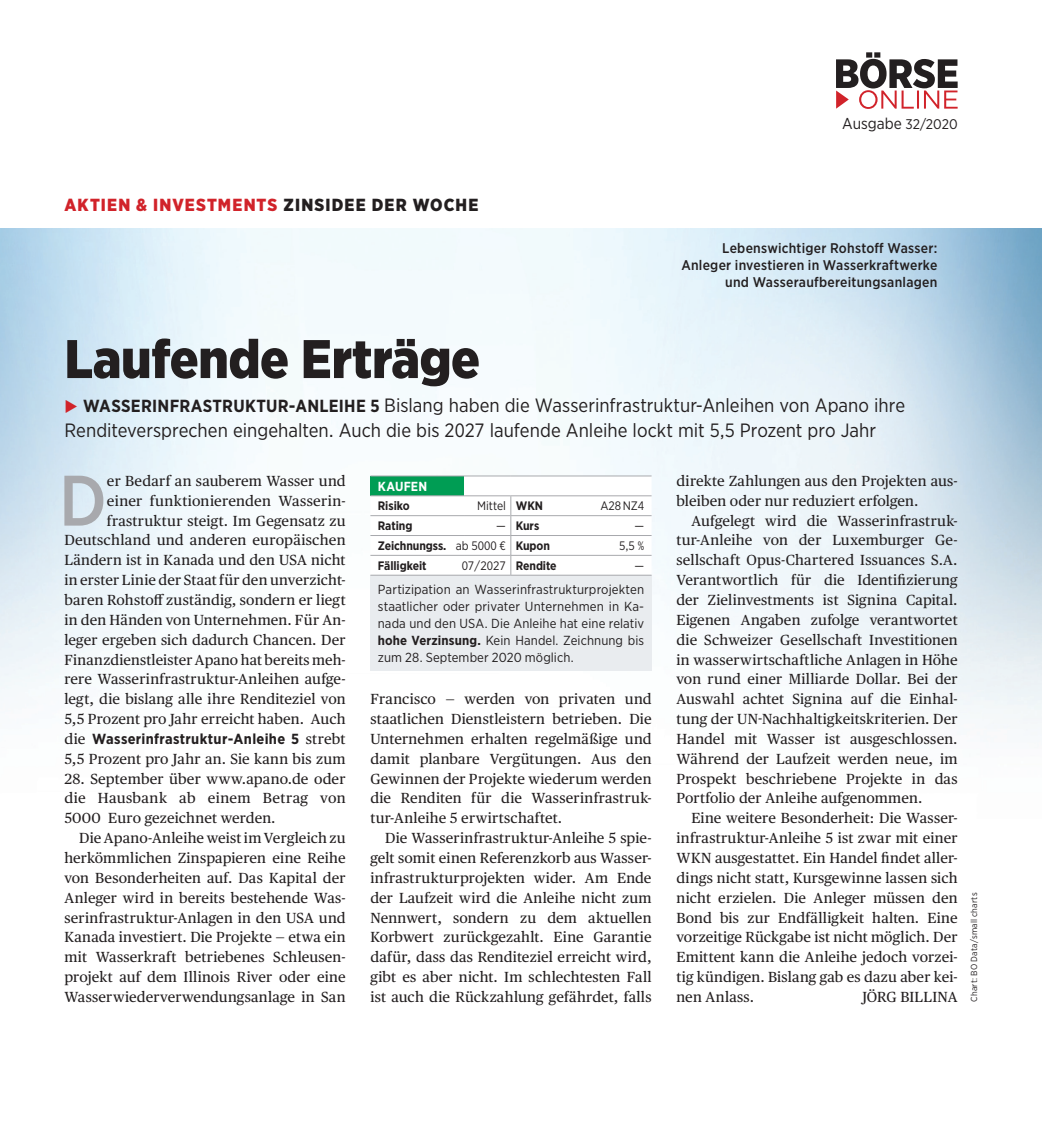
<style>
.page{position:relative;width:1042px;height:1141px;background:#fff}
.page>*{position:absolute;margin:0;border:0;box-sizing:border-box;transform-origin:0 0}
._000_Grundtext_Initi{font:500 71.23px "Gotham Narrow";color:#a8a9ad}
._000_Head_black_31{font:900 54.25px "Gotham Narrow";letter-spacing:-.005em;color:#231f20}
._000_Vorspann_11{font:19.25px/24.5px "Gotham Narrow";color:#231f20}
._000_Rubrik_li{font:900 17.5px "Gotham Narrow";letter-spacing:.065em;color:#d1232a}
.t1{font:15.75px "Gotham Narrow";color:#231f20}
._000_Grundtext_LT{font:14.7px/19.8px "Publico Text";letter-spacing:.01em;color:#231f20;text-align:justify}
._000_Grundtext_Initi-2{font:14.7px/19.8px "Publico Text";letter-spacing:.01em;color:#231f20;text-align:right}
._000_Bildunterschrif{font:500 14px/17.2px "Gotham Narrow";letter-spacing:.02em;color:#231f20;text-align:right}
._000_bewertung_Text{font:13.12px/17.2px "Gotham Narrow";letter-spacing:.005em;color:#231f20;text-align:justify}
._000_TAB_Empfehlung{font:700 13.12px "Gotham Narrow";letter-spacing:.02em;color:#fff}
._000_Chartkasten_7{font:700 12.25px "Gotham Narrow";letter-spacing:-.005em;color:#231f20}
._000_Chartkasten_7-2{font:12.25px "Gotham Narrow";letter-spacing:-.005em;color:#231f20}
._000_BILDNACHWEIS{font:8.75px "Gotham Narrow";letter-spacing:.025em;color:#231f20}
.s1{font-size:14px}
.s2{color:#231f20}
.s3{color:#d1232a}
.s4{font-weight:700;font-size:17.5px}
.s5{font-family:"Gotham Narrow";font-weight:700}
.s6{font-weight:400}
.s7{font-weight:700}
</style>
<div class="page">
<svg style="left:836px;top:52px;width:121px;height:57px"></svg>
<div style="left:370px;top:575px;width:281px;height:96px;background:#e9ecef"></div>
<hr style="left:370px;top:575px;width:94px;height:1px;background:#a8a9ad">
<hr style="left:464px;top:575px;width:47px;height:1px;background:#a8a9ad">
<hr style="left:511px;top:575px;width:140px;height:1px;background:#a8a9ad">
<svg style="left:370px;top:476px;width:281px;height:99px"></svg>
<hr style="left:464px;top:476px;width:47px;height:1px;background:#a8a9ad">
<hr style="left:511px;top:476px;width:140px;height:1px;background:#a8a9ad">
<p class="t1" style="left:842px;top:114px;width:117px">Ausgabe <span class="s1">32/2020</span></p>
<p class="_000_Rubrik_li" style="left:64px;top:193px;width:415px">AKTIEN &amp; INVESTMENTS <span class="s2">ZINSIDEE DER WOCHE</span></p>
<p class="_000_Bildunterschrif" style="left:722px;top:239px;width:217px">Lebenswichtiger Rohstoff Wasser:</p>
<p class="_000_Bildunterschrif" style="left:681px;top:257px;width:257px">Anleger investieren in Wasserkraftwerke und Wasseraufbereitungsanlagen</p>
<p class="_000_Head_black_31" style="left:64px;top:323px;width:417px">Laufende Erträge</p>
<p class="_000_Vorspann_11" style="left:64px;top:393px;width:842px"><span class="s3">◆</span> <span class="s4">WASSERINFRASTRUKTUR-ANLEIHE 5</span> Bislang haben die Wasserinfrastruktur-Anleihen von Apano ihre<br>Renditeversprechen eingehalten. Auch die bis 2027 laufende Anleihe lockt mit 5,5 Prozent pro Jahr</p>
<p class="_000_Grundtext_Initi" style="left:59px;top:455px;width:49px">D</p>
<p class="_000_Grundtext_Initi-2" style="left:64px;top:470px;width:283px">er Bedarf an sauberem Wasser und<br>einer funktionierenden Wasserin&shy;frastruktur steigt. Im Gegensatz zu Deutschland und anderen europäischen Ländern ist in Kanada und den USA nicht in erster Linie der Staat für den unverzicht&shy;baren Rohstoff zuständig, sondern er liegt in den Händen von Unternehmen. Für An&shy;leger ergeben sich dadurch Chancen. Der Finanzdienstleister Apano hat bereits meh&shy;rere Wasserinfrastruktur-Anleihen aufge&shy;legt, die bislang alle ihre Renditeziel von 5,5 Prozent pro Jahr erreicht haben. Auch die <span class="s5">Wasserinfrastruktur-Anleihe 5</span> strebt 5,5 Prozent pro Jahr an. Sie kann bis zum</p>
<p class="_000_Grundtext_Initi-2" style="left:64px;top:768px;width:283px;text-align:justify">28. September über www.apano.de oder die Hausbank ab einem Betrag von 5000 Euro gezeichnet werden.</p>
<p class="_000_Grundtext_LT" style="left:64px;top:827px;width:283px;text-indent:15px">Die Apano-Anleihe weist im Vergleich zu herkömmlichen Zinspapieren eine Reihe von Besonderheiten auf. Das Kapital der Anleger wird in bereits bestehende Was&shy;serinfrastruktur-Anlagen in den USA und Kanada investiert. Die Projekte — etwa ein mit Wasserkraft betriebenes Schleusen&shy;projekt auf dem Illinois River oder eine Wasserwiederverwendungsanlage in San</p>
<p class="_000_Grundtext_LT" style="left:676px;top:470px;width:283px">direkte Zahlungen aus den Projekten aus&shy;bleiben oder nur reduziert erfolgen.</p>
<p class="_000_Grundtext_LT" style="left:676px;top:510px;width:283px;text-indent:15px">Aufgelegt wird die Wasserinfrastruk&shy;tur-Anleihe von der Luxemburger Ge&shy;sellschaft Opus-Chartered Issuances S.A.<br>Verantwortlich für die Identifizierung der Zielinvestments ist Signina Capital.<br>Eigenen Angaben zufolge verantwortet die Schweizer Gesellschaft Investitionen in wasserwirtschaftliche Anlagen in Höhe von rund einer Milliarde Dollar. Bei der Auswahl achtet Signina auf die Einhal&shy;tung der UN-Nachhaltigkeitskriterien. Der Handel mit Wasser ist ausgeschlossen.<br>Während der Laufzeit werden neue, im Prospekt beschriebene Projekte in das Portfolio der Anleihe aufgenommen.</p>
<p class="_000_Grundtext_LT" style="left:676px;top:807px;width:283px;text-indent:15px">Eine weitere Besonderheit: Die Wasser&shy;infrastruktur-Anleihe 5 ist zwar mit einer WKN ausgestattet. Ein Handel findet aller&shy;dings nicht statt, Kursgewinne lassen sich nicht erzielen. Die Anleger müssen den Bond bis zur Endfälligkeit halten. Eine vorzeitige Rückgabe ist nicht möglich. Der Emittent kann die Anleihe jedoch vorzei&shy;tig kündigen. Bislang gab es dazu aber kei&shy;nen Anlass.</p>
<p class="_000_TAB_Empfehlung" style="left:378px;top:478px;width:51px">KAUFEN</p>
<p class="_000_Chartkasten_7" style="left:378px;top:498px;width:33px">Risiko</p>
<p class="_000_Chartkasten_7-2" style="left:477px;top:499px;width:30px">Mittel</p>
<p class="_000_Chartkasten_7" style="left:516px;top:498px;width:29px">WKN</p>
<p class="_000_Chartkasten_7-2" style="left:600px;top:499px;width:45px">A28 NZ4</p>
<p class="_000_Chartkasten_7" style="left:378px;top:518px;width:36px">Rating</p>
<p class="_000_Chartkasten_7-2" style="left:496px;top:518px;width:11px">—</p>
<p class="_000_Chartkasten_7" style="left:516px;top:518px;width:25px">Kurs</p>
<p class="_000_Chartkasten_7-2" style="left:634px;top:518px;width:11px">—</p>
<p class="_000_Chartkasten_7" style="left:378px;top:538px;width:129px">Zeichnungss. <span class="s6">ab 5000 €</span></p>
<p class="_000_Chartkasten_7" style="left:516px;top:538px;width:36px">Kupon</p>
<p class="_000_Chartkasten_7-2" style="left:619px;top:538px;width:26px">5,5 %</p>
<p class="_000_Chartkasten_7" style="left:378px;top:558px;width:50px">Fälligkeit</p>
<p class="_000_Chartkasten_7-2" style="left:462px;top:558px;width:46px">07/2027</p>
<p class="_000_Chartkasten_7" style="left:516px;top:558px;width:42px">Rendite</p>
<p class="_000_Chartkasten_7-2" style="left:634px;top:558px;width:11px">—</p>
<p class="_000_bewertung_Text" style="left:378px;top:580px;width:268px">Partizipation an Wasserinfrastrukturprojekten staatlicher oder privater Unternehmen in Ka&shy;nada und den USA. Die Anleihe hat eine relativ <span class="s7">hohe Verzinsung.</span> Kein Handel. Zeichnung bis zum 28. September 2020 möglich.</p>
<p class="_000_Grundtext_LT" style="left:370px;top:688px;width:283px">Francisco — werden von privaten und staatlichen Dienstleistern betrieben. Die Unternehmen erhalten regelmäßige und damit planbare Vergütungen. Aus den Gewinnen der Projekte wiederum werden die Renditen für die Wasserinfrastruk&shy;tur-Anleihe 5 erwirtschaftet.</p>
<p class="_000_Grundtext_LT" style="left:370px;top:827px;width:283px;text-indent:15px">Die Wasserinfrastruktur-Anleihe 5 spie&shy;gelt somit einen Referenzkorb aus Wasser&shy;infrastrukturprojekten wider. Am Ende der Laufzeit wird die Anleihe nicht zum Nennwert, sondern zu dem aktuellen Korbwert zurückgezahlt. Eine Garantie dafür, dass das Renditeziel erreicht wird, gibt es aber nicht. Im schlechtesten Fall ist auch die Rückzahlung gefährdet, falls</p>
<p class="_000_Grundtext_LT" style="left:862px;top:986px;width:97px">JÖRG BILLINA</p>
<p class="_000_BILDNACHWEIS" style="left:968px;top:1002px;width:111px;rotate:-90deg">Chart: BO Data/small charts</p>
</div>
